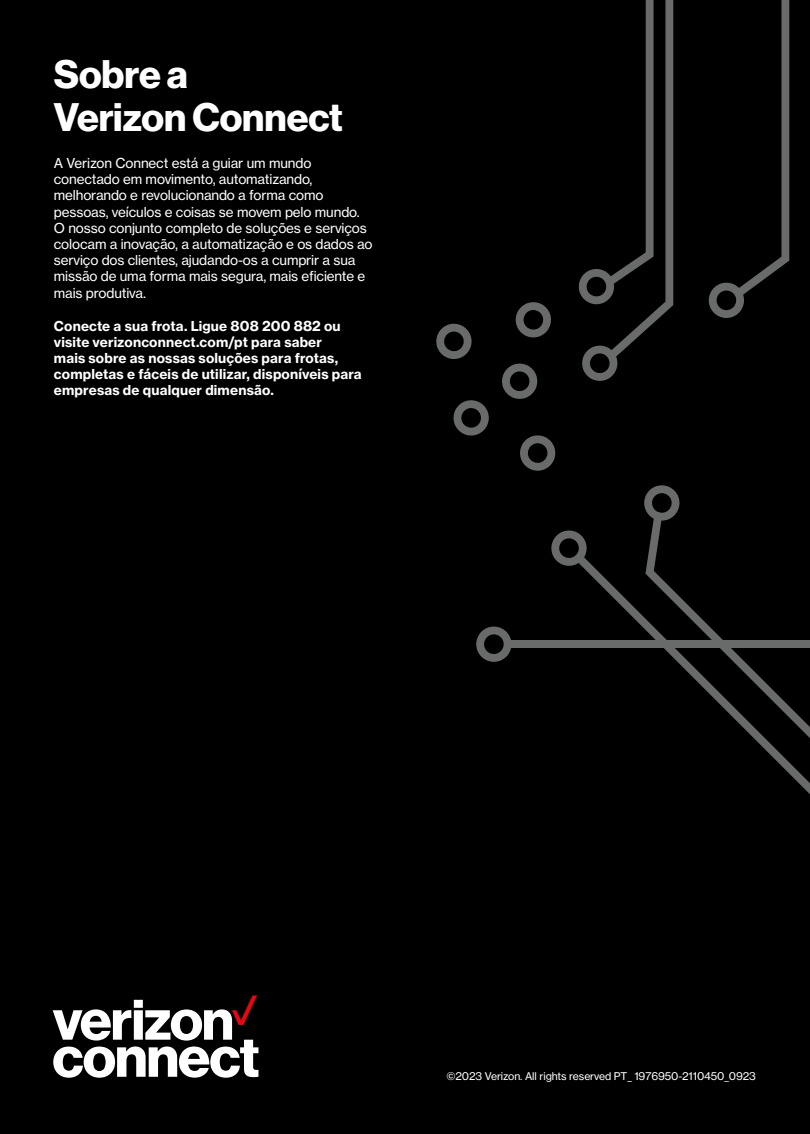
<style>
.page{position:relative;width:810px;height:1134px;background:#fff}
.page>*{position:absolute;margin:0;border:0;box-sizing:border-box;transform-origin:0 0}
.t1{font:700 39px/44px "Verizon NH Ge DS";letter-spacing:-.005em;color:#fff}
.t2{font:13.5px/16.2px "Verizon NHGTX";letter-spacing:-.01em;color:#fff}
.t3{font:700 13.5px/16.2px "Verizon NHGTX";letter-spacing:.01em;color:#fff}
.t4{font:10.5px "Verizon NHGTX";letter-spacing:-.01em;color:#fff}
</style>
<div class="page">
<div style="left:9px;top:0;width:801px;height:1134px;background:#000"></div>
<svg style="left:520px;top:435px;width:36px;height:36px"></svg>
<svg style="left:476px;top:626px;width:35px;height:36px"></svg>
<svg style="left:551px;top:530px;width:36px;height:36px"></svg>
<svg style="left:644px;top:485px;width:36px;height:27px"></svg>
<svg style="left:647px;top:512px;width:30px;height:42px"></svg>
<svg style="left:575px;top:554px;width:235px;height:240px"></svg>
<div style="left:506px;top:640px;width:304px;height:8px;background:#696b6b"></div>
<svg style="left:708px;top:0;width:81px;height:318px"></svg>
<svg style="left:453px;top:400px;width:36px;height:36px"></svg>
<svg style="left:502px;top:363px;width:36px;height:36px"></svg>
<svg style="left:578px;top:0;width:95px;height:381px"></svg>
<svg style="left:436px;top:323px;width:36px;height:36px"></svg>
<svg style="left:515px;top:302px;width:36px;height:35px"></svg>
<svg style="left:53px;top:996px;width:205px;height:82px"></svg>
<h1 class="t1" style="left:54px;top:51px;width:291px">Sobre a<br>Verizon Connect</h1>
<p class="t2" style="left:54px;top:155px;width:320px">A Verizon Connect está a guiar um mundo conectado em movimento, automatizando, melhorando e revolucionando a forma como pessoas, veículos e coisas se movem pelo mundo.<br>O nosso conjunto completo de soluções e serviços colocam a inovação, a automatização e os dados ao serviço dos clientes, ajudando-os a cumprir a sua missão de uma forma mais segura, mais eficiente e mais produtiva.</p>
<p class="t3" style="left:54px;top:317px;width:309px">Conecte a sua frota. Ligue 808 200 882 ou visite verizonconnect.com/pt para saber<br>mais sobre as nossas soluções para frotas, completas e fáceis de utilizar, disponíveis para empresas de qualquer dimensão.</p>
<p class="t4" style="left:447px;top:1070px;width:311px">©2023 Verizon. All rights reserved PT_ 1976950-2110450_0923</p>
</div>
